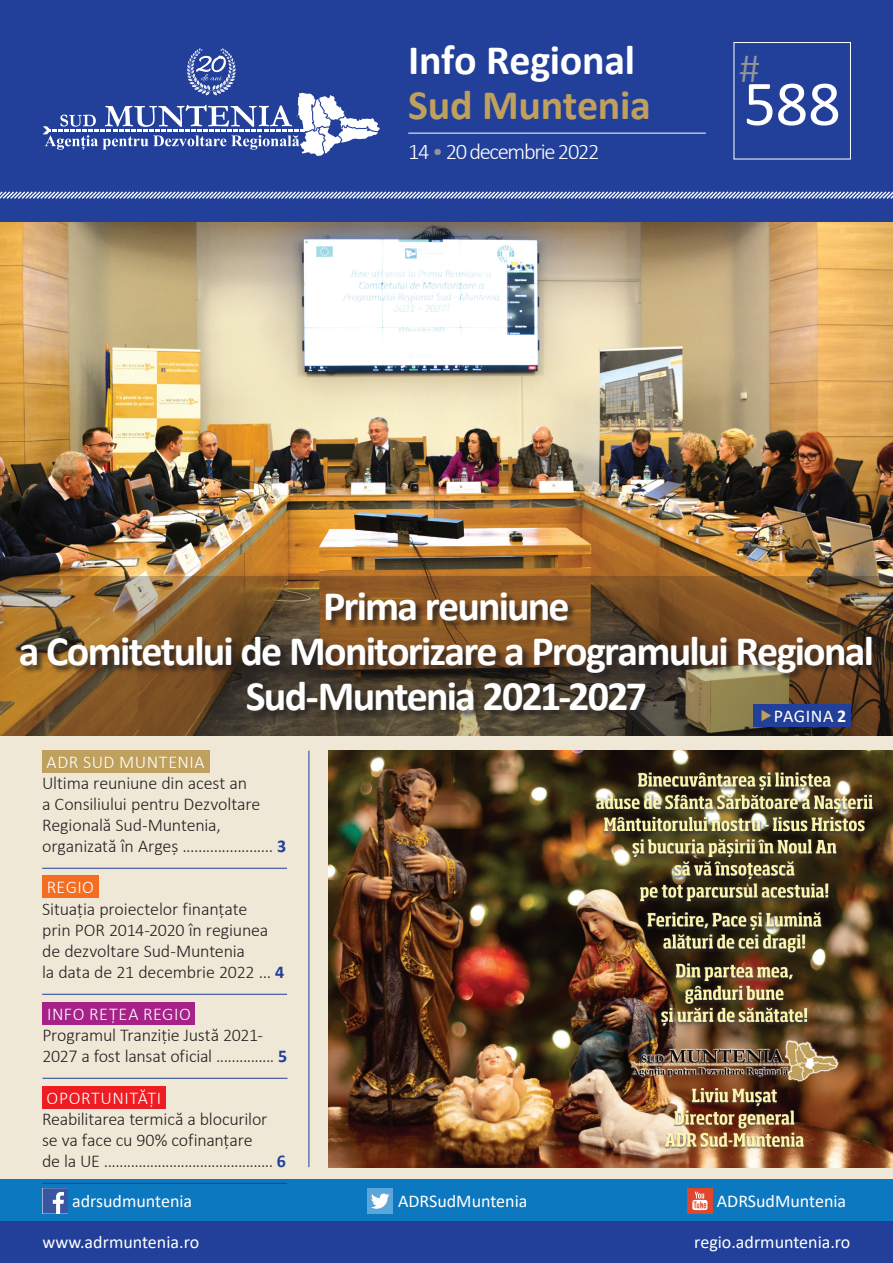
<style>
.page{position:relative;width:893px;height:1263px;background:#fff}
.page>*{position:absolute;margin:0;border:0;box-sizing:border-box;transform-origin:0 0}
.t1{font:64.5px "Calibri";color:#fff}
.t2{font:700 42px/45px "Calibri";letter-spacing:-.04em;color:#fff;text-align:center}
.t3{font:700 42px "Calibri";letter-spacing:-.01em;color:#fff}
.t4{font:700 42px "Calibri";letter-spacing:-.01em;color:#bfa05c}
.t5{font:300 42px "Calibri";color:#939598}
.t6{font:300 22.5px "Calibri";letter-spacing:-.06em;color:#fff}
.t7{font:300 18px/21px "Calibri";letter-spacing:-.01em;color:#231f20}
.t8{font:18px "Calibri";color:#fff}
.t9{font:300 18px "Calibri";letter-spacing:.025em;color:#fff}
.s1{color:#939598}
.s2{font-weight:700}
.s3{font-weight:700;color:#223f99}
</style>
<div class="page">
<div style="left:0;top:1220px;width:893px;height:43px;background:#223f99"></div>
<div style="left:0;top:1179px;width:893px;height:41px;background:#0c78bf"></div>
<div style="left:0;top:0;width:893px;height:222px;background:#223f99"></div>
<svg style="left:0;top:191px;width:893px;height:8px"></svg>
<svg style="left:43px;top:48px;width:337px;height:108px"></svg>
<svg style="left:43px;top:1213px;width:25px;height:1px"></svg>
<svg style="left:43px;top:1188px;width:25px;height:25px"></svg>
<div style="left:367px;top:1188px;width:26px;height:25px;background:#5ba7dc"></div>
<svg style="left:371px;top:1193px;width:18px;height:16px"></svg>
<div style="left:687px;top:1188px;width:26px;height:25px;background:#de472e"></div>
<svg style="left:692px;top:1192px;width:15px;height:18px"></svg>
<div style="left:734px;top:42px;width:117px;height:117px;border:1px solid #fff"></div>
<hr style="left:408px;top:133px;width:298px;height:1px;background:#fff">
<img style="left:0;top:222px;width:893px;height:354px">
<div style="left:0;top:736px;width:893px;height:442px;background:#f0e8d6"></div>
<hr style="left:309px;top:751px;width:1px;height:416px;background:#223f99">
<img style="left:329px;top:751px;width:564px;height:416px">
<div style="left:42px;top:1086px;width:124px;height:22px;background:#ee1d23"></div>
<hr style="left:42px;top:1183px;width:245px;height:1px;background:#223f99">
<svg style="left:0;top:576px;width:893px;height:160px;background:#77572f"></svg>
<div style="left:20px;top:592px;width:861px;height:127px;background:#231f20;opacity:.75"></div>
<div style="left:753px;top:704px;width:97px;height:22px;background:#223f99"></div>
<hr style="left:42px;top:994px;width:245px;height:1px;background:#223f99">
<div style="left:42px;top:875px;width:57px;height:22px;background:#f36e21"></div>
<div style="left:42px;top:751px;width:167px;height:22px;background:#bfa05c"></div>
<hr style="left:42px;top:868px;width:245px;height:1px;background:#223f99">
<div style="left:43px;top:1003px;width:152px;height:22px;background:#a72288"></div>
<hr style="left:43px;top:1078px;width:244px;height:1px;background:#223f99">
<h2 class="t3" style="left:408px;top:30px;width:228px">Info Regional</h2>
<h2 class="t5" style="left:739px;top:42px;width:22px">#</h2>
<h2 class="t4" style="left:408px;top:75px;width:244px">Sud Muntenia</h2>
<p class="t6" style="left:408px;top:138px;width:193px">14 <span class="s1">•</span> 20 decembrie 2022</p>
<h1 class="t1" style="left:744px;top:59px;width:99px">588</h1>
<h2 class="t2" style="left:19px;top:583px;width:857px">Prima reuniune<br>a Comitetului de Monitorizare a Programului Regional<br>Sud-Muntenia 2021-2027</h2>
<p class="t8" style="left:774px;top:703px;width:74px">PAGINA <span class="s2">2</span></p>
<p class="t9" style="left:47px;top:751px;width:160px">ADR SUD MUNTENIA</p>
<p class="t7" style="left:42px;top:772px;width:246px">Ultima reuniune din acest an<br>a Consiliului pentru Dezvoltare Regională Sud-Muntenia, organizată în Argeș ....................... <span class="s3">3</span></p>
<p class="t9" style="left:47px;top:876px;width:49px">REGIO</p>
<p class="t7" style="left:42px;top:898px;width:244px">Situația proiectelor finanțate<br>prin POR 2014-2020 în regiunea de dezvoltare Sud-Muntenia<br>la data de 21 decembrie 2022 ... <span class="s3">4</span></p>
<p class="t9" style="left:47px;top:1003px;width:145px">INFO REȚEA REGIO</p>
<p class="t7" style="left:43px;top:1024px;width:246px">Programul Tranziție Justă 2021-<br>2027 a fost lansat oficial ............... <span class="s3">5</span></p>
<p class="t9" style="left:47px;top:1087px;width:116px">OPORTUNITĂȚI</p>
<p class="t7" style="left:42px;top:1108px;width:246px">Reabilitarea termică a blocurilor se va face cu 90% cofinanțare<br>de la UE ............................................ <span class="s3">6</span></p>
<p class="t8" style="left:72px;top:1188px;width:122px">adrsudmuntenia</p>
<p class="t8" style="left:398px;top:1188px;width:131px">ADRSudMuntenia</p>
<p class="t8" style="left:717px;top:1188px;width:131px">ADRSudMuntenia</p>
<p class="t8" style="left:43px;top:1230px;width:158px">www.adrmuntenia.ro</p>
<p class="t8" style="left:694px;top:1230px;width:158px">regio.adrmuntenia.ro</p>
</div>
